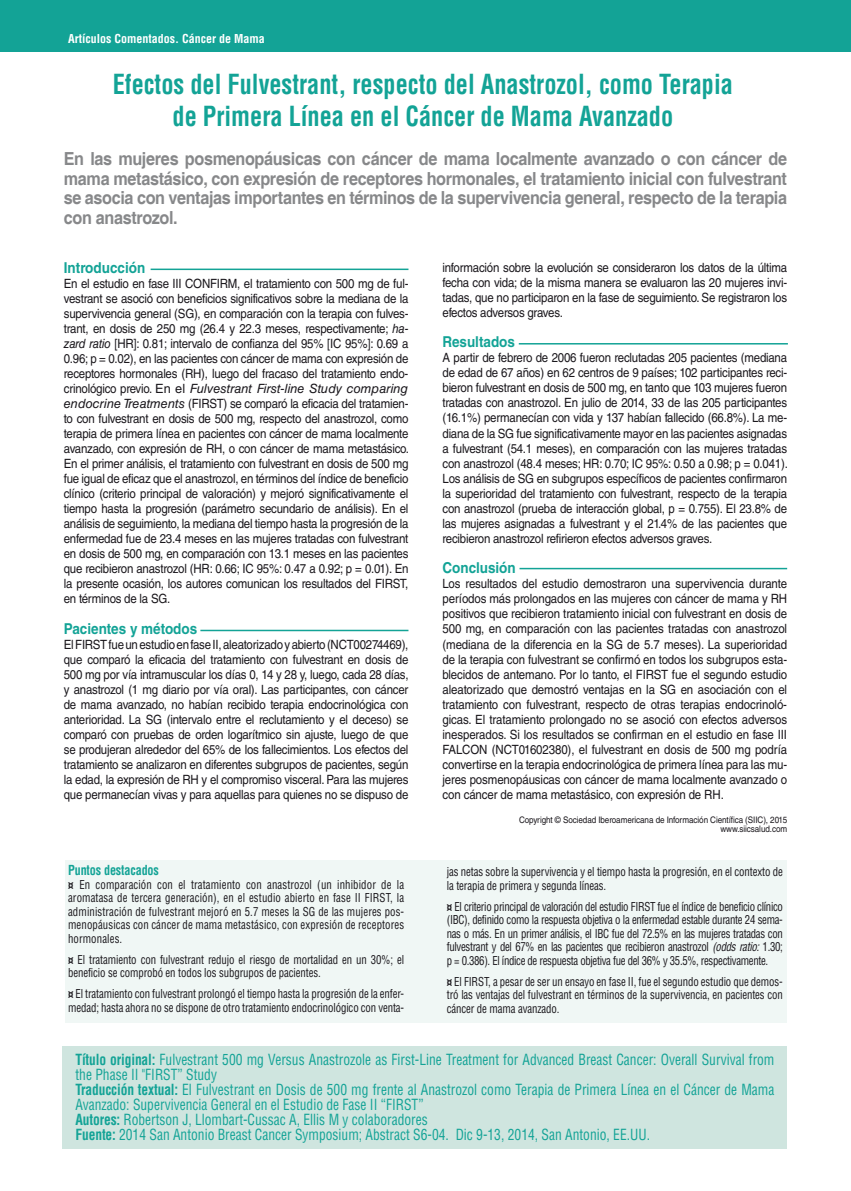
<style>
.page{position:relative;width:851px;height:1191px;background:#fff}
.page>*{position:absolute;margin:0;border:0;box-sizing:border-box;transform-origin:0 0}
.t1{font:700 condensed 27px/32.4px "Helvetica LT Std";color:#13a396;text-align:center;scale:.9 1}
.t2{font:700 18px/19.5px "Helvetica";letter-spacing:-.02em;color:#87888a;text-align:justify;scale:.9 1}
.t3{font:condensed 15px/15px "Helvetica LT Std";color:#13a396;scale:.9 1}
.t4{font:700 15px "Helvetica LT Std";color:#13a396;scale:.9 1}
.t5{font:700 condensed 13.5px "Helvetica LT Std";letter-spacing:-.01em;color:#13a396;scale:.9 1}
.t6{font:12.75px/15px "Helvetica LT Std";letter-spacing:-.02em;color:#1a171c;text-align:justify;scale:.9 1}
.t7{font:condensed 12px/13.5px "Helvetica LT Std";letter-spacing:-.01em;color:#1a171c;text-align:justify;scale:.9 1}
.t8{font:700 condensed 12px "Helvetica LT Std";color:#fff}
.t9{font:9px/9px "Helvetica LT Std";letter-spacing:-.01em;color:#1a171c;text-align:right;scale:.9 1}
.s1{font-style:italic}
.s2{font-family:"Calibri";font-weight:700;font-stretch:normal}
.s3{font-weight:700}
</style>
<div class="page">
<div style="left:0;top:0;width:850px;height:51px;background:#13a396"></div>
<div style="left:65px;top:860px;width:721px;height:163px;background:#f0f7f5"></div>
<hr style="left:200px;top:630px;width:208px;height:1px;background:#13a396">
<hr style="left:151px;top:268px;width:257px;height:2px;background:#13a396">
<hr style="left:518px;top:343px;width:269px;height:1px;background:#13a396">
<hr style="left:519px;top:568px;width:268px;height:1px;background:#13a396">
<div style="left:63px;top:1046px;width:724px;height:102px;background:#cfe5df"></div>
<p class="t8" style="left:68px;top:31px;width:198px">Artículos Comentados. Cáncer de Mama</p>
<h1 class="t1" style="left:113px;top:68px;width:690px">Efectos del Fulvestrant, respecto del Anastrozol, como Terapia de Primera Línea en el Cáncer de Mama Avanzado</h1>
<p class="t2" style="left:64px;top:150px;width:805px">En las mujeres posmenopáusicas con cáncer de mama localmente avanzado o con cáncer de mama metastásico, con expresión de receptores hormonales, el tratamiento inicial con fulvestrant se asocia con ventajas importantes en términos de la supervivencia general, respecto de la terapia con anastrozol.</p>
<p class="t4" style="left:64px;top:259px;width:92px">Introducción</p>
<p class="t6" style="left:64px;top:276px;width:385px">En el estudio en fase III CONFIRM, el tratamiento con 500 mg de ful&shy;vestrant se asoció con beneficios significativos sobre la mediana de la supervivencia general (SG), en comparación con la terapia con fulves&shy;trant, en dosis de 250 mg (26.4 y 22.3 meses, respectivamente; <span class="s1">ha&shy;zard ratio</span> [HR]: 0.81; intervalo de confianza del 95% [IC 95%]: 0.69 a 0.96; p = 0.02), en las pacientes con cáncer de mama con expresión de receptores hormonales (RH), luego del fracaso del tratamiento endo&shy;crinológico previo. En el <span class="s1">Fulvestrant First-line Study comparing endocrine Treatments</span> (FIRST) se comparó la eficacia del tratamien&shy;to con fulvestrant en dosis de 500 mg, respecto del anastrozol, como terapia de primera línea en pacientes con cáncer de mama localmente avanzado, con expresión de RH, o con cáncer de mama metastásico.<br>En el primer análisis, el tratamiento con fulvestrant en dosis de 500 mg fue igual de eficaz que el anastrozol, en términos del índice de beneficio clínico (criterio principal de valoración) y mejoró significativamente el tiempo hasta la progresión (parámetro secundario de análisis). En el análisis de seguimiento, la mediana del tiempo hasta la progresión de la enfermedad fue de 23.4 meses en las mujeres tratadas con fulvestrant en dosis de 500 mg, en comparación con 13.1 meses en las pacientes que recibieron anastrozol (HR: 0.66; IC 95%: 0.47 a 0.92; p = 0.01). En la presente ocasión, los autores comunican los resultados del FIRST, en términos de la SG.</p>
<p class="t4" style="left:64px;top:619px;width:150px">Pacientes y métodos</p>
<p class="t6" style="left:64px;top:636px;width:384px">El FIRST fue un estudio en fase II, aleatorizado y abierto (NCT00274469), que comparó la eficacia del tratamiento con fulvestrant en dosis de 500 mg por vía intramuscular los días 0, 14 y 28 y, luego, cada 28 días, y anastrozol (1 mg diario por vía oral). Las participantes, con cáncer de mama avanzado, no habían recibido terapia endocrinológica con anterioridad. La SG (intervalo entre el reclutamiento y el deceso) se comparó con pruebas de orden logarítmico sin ajuste, luego de que se produjeran alrededor del 65% de los fallecimientos. Los efectos del tratamiento se analizaron en diferentes subgrupos de pacientes, según la edad, la expresión de RH y el compromiso visceral. Para las mujeres que permanecían vivas y para aquellas para quienes no se dispuso de</p>
<p class="t5" style="left:68px;top:862px;width:102px">Puntos destacados</p>
<p class="t7" style="left:68px;top:877px;width:375px"><span class="s2">¤</span> En comparación con el tratamiento con anastrozol (un inhibidor de la aromatasa de tercera generación), en el estudio abierto en fase II FIRST, la administración de fulvestrant mejoró en 5.7 meses la SG de las mujeres pos&shy;menopáusicas con cáncer de mama metastásico, con expresión de receptores hormonales.</p>
<p class="t7" style="left:68px;top:952px;width:375px"><span class="s2">¤</span> El tratamiento con fulvestrant redujo el riesgo de mortalidad en un 30%; el beneficio se comprobó en todos los subgrupos de pacientes.</p>
<p class="t7" style="left:68px;top:987px;width:375px"><span class="s2">¤</span> El tratamiento con fulvestrant prolongó el tiempo hasta la progresión de la enfer&shy;medad; hasta ahora no se dispone de otro tratamiento endocrinológico con venta-</p>
<p class="t6" style="left:442px;top:260px;width:384px">información sobre la evolución se consideraron los datos de la última fecha con vida; de la misma manera se evaluaron las 20 mujeres invi&shy;tadas, que no participaron en la fase de seguimiento. Se registraron los efectos adversos graves.</p>
<p class="t4" style="left:442px;top:333px;width:82px">Resultados</p>
<p class="t6" style="left:442px;top:350px;width:385px">A partir de febrero de 2006 fueron reclutadas 205 pacientes (mediana de edad de 67 años) en 62 centros de 9 países; 102 participantes reci&shy;bieron fulvestrant en dosis de 500 mg, en tanto que 103 mujeres fueron tratadas con anastrozol. En julio de 2014, 33 de las 205 participantes (16.1%) permanecían con vida y 137 habían fallecido (66.8%). La me&shy;diana de la SG fue significativamente mayor en las pacientes asignadas a fulvestrant (54.1 meses), en comparación con las mujeres tratadas con anastrozol (48.4 meses; HR: 0.70; IC 95%: 0.50 a 0.98; p = 0.041).<br>Los análisis de SG en subgrupos específicos de pacientes confirmaron la superioridad del tratamiento con fulvestrant, respecto de la terapia con anastrozol (prueba de interacción global, p = 0.755). El 23.8% de las mujeres asignadas a fulvestrant y el 21.4% de las pacientes que recibieron anastrozol refirieron efectos adversos graves.</p>
<p class="t4" style="left:442px;top:559px;width:83px">Conclusión</p>
<p class="t6" style="left:442px;top:576px;width:384px">Los resultados del estudio demostraron una supervivencia durante períodos más prolongados en las mujeres con cáncer de mama y RH positivos que recibieron tratamiento inicial con fulvestrant en dosis de 500 mg, en comparación con las pacientes tratadas con anastrozol (mediana de la diferencia en la SG de 5.7 meses). La superioridad de la terapia con fulvestrant se confirmó en todos los subgrupos esta&shy;blecidos de antemano. Por lo tanto, el FIRST fue el segundo estudio aleatorizado que demostró ventajas en la SG en asociación con el tratamiento con fulvestrant, respecto de otras terapias endocrinoló&shy;gicas. El tratamiento prolongado no se asoció con efectos adversos inesperados. Si los resultados se confirman en el estudio en fase III FALCON (NCT01602380), el fulvestrant en dosis de 500 mg podría convertirse en la terapia endocrinológica de primera línea para las mu&shy;jeres posmenopáusicas con cáncer de mama localmente avanzado o con cáncer de mama metastásico, con expresión de RH.</p>
<p class="t9" style="left:519px;top:815px;width:299px">Copyright © Sociedad Iberoamericana de Información Científica (SIIC), 2015 www.siicsalud.com</p>
<p class="t7" style="left:446px;top:865px;width:375px">jas netas sobre la supervivencia y el tiempo hasta la progresión, en el contexto de la terapia de primera y segunda líneas.</p>
<p class="t7" style="left:446px;top:899px;width:375px"><span class="s2">¤</span> El criterio principal de valoración del estudio FIRST fue el índice de beneficio clínico (IBC), definido como la respuesta objetiva o la enfermedad estable durante 24 sema&shy;nas o más. En un primer análisis, el IBC fue del 72.5% en las mujeres tratadas con fulvestrant y del 67% en las pacientes que recibieron anastrozol <span class="s1">(odds ratio:</span> 1.30; p = 0.386). El índice de respuesta objetiva fue del 36% y 35.5%, respectivamente.</p>
<p class="t7" style="left:446px;top:974px;width:375px"><span class="s2">¤</span> El FIRST, a pesar de ser un ensayo en fase II, fue el segundo estudio que demos&shy;tró las ventajas del fulvestrant en términos de la supervivencia, en pacientes con cáncer de mama avanzado.</p>
<p class="t3" style="left:75px;top:1052px;width:778px"><span class="s3">Título original:</span> Fulvestrant 500 mg Versus Anastrozole as First-Line Treatment for Advanced Breast Cancer: Overall Survival from the Phase II "FIRST” Study<br><span class="s3">Traducción textual:</span> El Fulvestrant en Dosis de 500 mg frente al Anastrozol como Terapia de Primera Línea en el Cáncer de Mama Avanzado: Supervivencia General en el Estudio de Fase II “FIRST”<br><span class="s3">Autores:</span> Robertson J, Llombart-Cussac A, Ellis M y colaboradores<br><span class="s3">Fuente:</span> 2014 San Antonio Breast Cancer Symposium; Abstract S6-04. Dic 9-13, 2014, San Antonio, EE.UU.</p>
</div>
